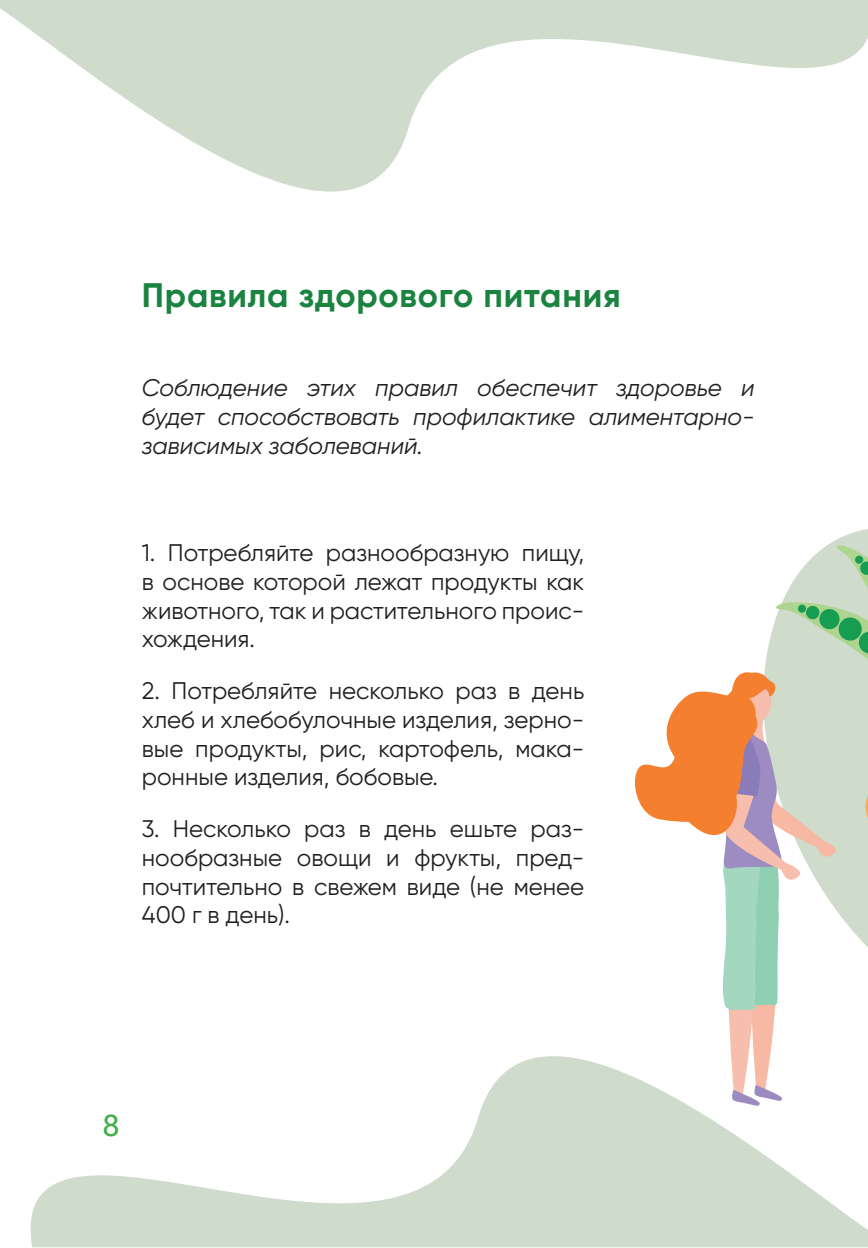
<style>
.page{position:relative;width:868px;height:1248px;background:#fff}
.page>*{position:absolute;margin:0;border:0;box-sizing:border-box;transform-origin:0 0}
.t1{font:700 34px "Gilroy";letter-spacing:.025em;color:#1a8340}
.t2{font:500 30px "Avenir Next";color:#40ae49}
.t3{font:24px/28.8px "Gilroy";color:#231f20;text-align:justify}
.t4{font:italic 24px/28.8px "Gilroy";color:#231f20;text-align:justify}
</style>
<div class="page">
<svg style="left:0;top:0;width:867px;height:191px"></svg>
<svg style="left:30px;top:1056px;width:837px;height:191px;fill:#cfdccb"></svg>
<svg style="left:829px;top:529px;width:38px;height:15px"></svg>
<svg style="left:633px;top:544px;width:235px;height:562px"></svg>
<h1 class="t1" style="left:142px;top:273px;width:480px">Правила здорового питания</h1>
<p class="t4" style="left:142px;top:373px;width:614px">Соблюдение этих правил обеспечит здоровье и будет способствовать профилактике алиментарно&shy;зависимых заболеваний.</p>
<p class="t3" style="left:142px;top:538px;width:444px">1. Потребляйте разнообразную пищу, в основе которой лежат продукты как животного, так и растительного проис&shy;хождения.</p>
<p class="t3" style="left:142px;top:676px;width:444px">2. Потребляйте несколько раз в день хлеб и хлебобулочные изделия, зерно&shy;вые продукты, рис, картофель, мака&shy;ронные изделия, бобовые.</p>
<p class="t3" style="left:142px;top:813px;width:444px">3. Несколько раз в день ешьте раз&shy;нообразные овощи и фрукты, пред&shy;почтительно в свежем виде (не менее 400 г в день).</p>
<p class="t2" style="left:102px;top:1100px;width:19px">8</p>
</div>
